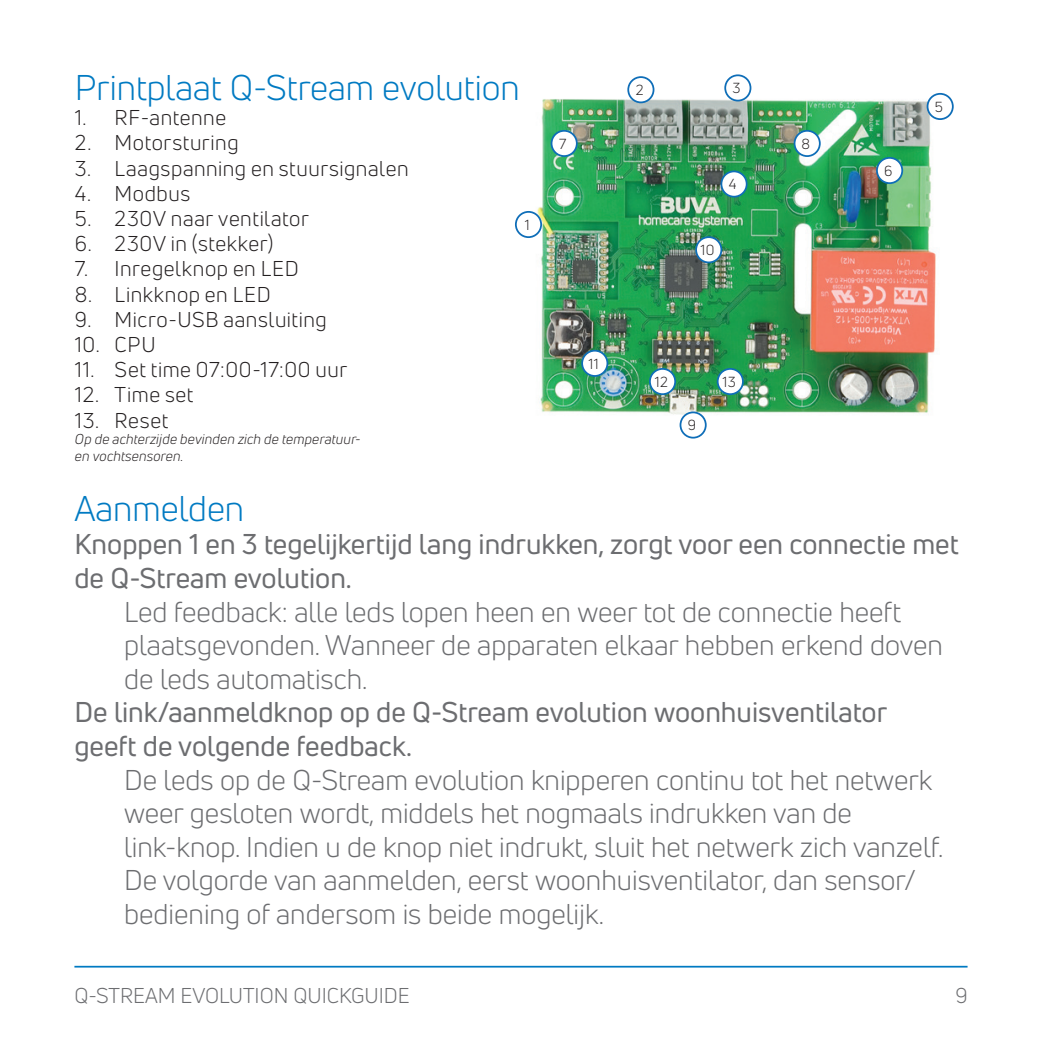
<style>
.page{position:relative;width:1042px;height:1042px;background:#fff}
.page>*{position:absolute;margin:0;border:0;box-sizing:border-box;transform-origin:0 0}
.t1{font:35px "Uni Neue";color:#007ac2}
.t2{font:28px/33.6px "Uni Neue";color:#6c6d70}
.t3{font:28px/33.6px "Uni Neue";color:#6c6d70}
.t4{font:21px "Uni Neue";letter-spacing:.025em;color:#231f20}
.t5{font:21px "Uni Neue";color:#6c6d70}
.t6{font:14.35px "Uni Neue";letter-spacing:.03em;color:#231f20}
.t7{font:italic 14px/16.8px "Uni Neue";letter-spacing:.02em;color:#231f20}
</style>
<div class="page">
<hr style="left:74px;top:966px;width:893px;height:1px;background:#007ac2">
<img style="left:533px;top:76px;width:421px;height:344px">
<div style="left:516px;top:212px;width:25px;height:25px;background:#fff;border-radius:50%"></div>
<div style="left:515px;top:211px;width:27px;height:27px;border:2px solid #0f6eb8;border-radius:50%"></div>
<div style="left:725px;top:75px;width:25px;height:26px;background:#fff;border-radius:50%"></div>
<div style="left:724px;top:74px;width:27px;height:27px;border:2px solid #0f6eb8;border-radius:50%"></div>
<div style="left:721px;top:171px;width:25px;height:26px;background:#fff;border-radius:50%"></div>
<div style="left:720px;top:170px;width:27px;height:28px;border:2px solid #0f6eb8;border-radius:50%"></div>
<div style="left:628px;top:77px;width:25px;height:25px;background:#fff;border-radius:50%"></div>
<div style="left:627px;top:76px;width:27px;height:27px;border:2px solid #0f6eb8;border-radius:50%"></div>
<div style="left:927px;top:94px;width:26px;height:25px;background:#fff;border-radius:50%"></div>
<div style="left:926px;top:93px;width:27px;height:27px;border:2px solid #0f6eb8;border-radius:50%"></div>
<div style="left:877px;top:158px;width:25px;height:25px;background:#fff;border-radius:50%"></div>
<div style="left:876px;top:157px;width:27px;height:27px;border:2px solid #0f6eb8;border-radius:50%"></div>
<div style="left:551px;top:131px;width:26px;height:25px;background:#fff;border-radius:50%"></div>
<div style="left:551px;top:130px;width:27px;height:27px;border:2px solid #0f6eb8;border-radius:50%"></div>
<div style="left:794px;top:131px;width:26px;height:25px;background:#fff;border-radius:50%"></div>
<div style="left:793px;top:130px;width:28px;height:27px;border:2px solid #0f6eb8;border-radius:50%"></div>
<div style="left:680px;top:412px;width:26px;height:26px;background:#fff;border-radius:50%"></div>
<div style="left:679px;top:411px;width:27px;height:27px;border:2px solid #0f6eb8;border-radius:50%"></div>
<div style="left:696px;top:237px;width:25px;height:25px;background:#fff;border-radius:50%"></div>
<div style="left:695px;top:236px;width:27px;height:27px;border:2px solid #0f6eb8;border-radius:50%"></div>
<div style="left:582px;top:351px;width:25px;height:25px;background:#fff;border-radius:50%"></div>
<div style="left:581px;top:350px;width:27px;height:27px;border:2px solid #0f6eb8;border-radius:50%"></div>
<div style="left:650px;top:369px;width:25px;height:25px;background:#fff;border-radius:50%"></div>
<div style="left:649px;top:368px;width:27px;height:27px;border:2px solid #0f6eb8;border-radius:50%"></div>
<div style="left:717px;top:369px;width:26px;height:25px;background:#fff;border-radius:50%"></div>
<div style="left:717px;top:368px;width:27px;height:27px;border:2px solid #0f6eb8;border-radius:50%"></div>
<p class="t1" style="left:75px;top:66px;width:446px">Printplaat Q-Stream evolution</p>
<p class="t4" style="left:75px;top:105px;width:153px">1. RF-antenne</p>
<p class="t4" style="left:75px;top:130px;width:165px">2. Motorsturing</p>
<p class="t4" style="left:75px;top:155px;width:335px">3. Laagspanning en stuursignalen</p>
<p class="t4" style="left:75px;top:181px;width:117px">4. Modbus</p>
<p class="t4" style="left:75px;top:206px;width:235px">5. 230V naar ventilator</p>
<p class="t4" style="left:75px;top:231px;width:200px">6. 230V in (stekker)</p>
<p class="t4" style="left:75px;top:256px;width:225px">7. Inregelknop en LED</p>
<p class="t4" style="left:75px;top:281px;width:197px">8. Linkknop en LED</p>
<p class="t4" style="left:75px;top:307px;width:253px">9. Micro-USB aansluiting</p>
<p class="t4" style="left:75px;top:332px;width:82px">10. CPU</p>
<p class="t4" style="left:75px;top:357px;width:274px">11. Set time 07:00-17:00 uur</p>
<p class="t4" style="left:75px;top:382px;width:120px">12. Time set</p>
<p class="t4" style="left:75px;top:407px;width:95px">13. Reset</p>
<p class="t7" style="left:75px;top:431px;width:287px">Op de achterzijde bevinden zich de temperatuur&shy;en vochtsensoren.</p>
<p class="t6" style="left:525px;top:216px;width:6px">1</p>
<p class="t6" style="left:636px;top:81px;width:9px">2</p>
<p class="t6" style="left:732px;top:80px;width:10px">3</p>
<p class="t6" style="left:559px;top:135px;width:9px">7</p>
<p class="t6" style="left:801px;top:135px;width:10px">8</p>
<p class="t6" style="left:588px;top:355px;width:12px">11</p>
<p class="t6" style="left:729px;top:176px;width:9px">4</p>
<p class="t6" style="left:700px;top:241px;width:15px">10</p>
<p class="t6" style="left:655px;top:373px;width:15px">12</p>
<p class="t6" style="left:722px;top:373px;width:15px">13</p>
<p class="t6" style="left:688px;top:417px;width:10px">9</p>
<p class="t6" style="left:884px;top:162px;width:10px">6</p>
<p class="t6" style="left:935px;top:98px;width:10px">5</p>
<p class="t1" style="left:74px;top:487px;width:171px">Aanmelden</p>
<p class="t3" style="left:74px;top:527px;width:886px">Knoppen 1 en 3 tegelijkertijd lang indrukken, zorgt voor een connectie met de Q-Stream evolution.</p>
<p class="t2" style="left:124px;top:595px;width:820px">Led feedback: alle leds lopen heen en weer tot de connectie heeft plaatsgevonden. Wanneer de apparaten elkaar hebben erkend doven de leds automatisch.</p>
<p class="t3" style="left:74px;top:695px;width:814px">De link/aanmeldknop op de Q-Stream evolution woonhuisventilator geeft de volgende feedback.</p>
<p class="t2" style="left:124px;top:763px;width:821px">De leds op de Q-Stream evolution knipperen continu tot het netwerk weer gesloten wordt, middels het nogmaals indrukken van de link-knop. Indien u de knop niet indrukt, sluit het netwerk zich vanzelf.<br>De volgorde van aanmelden, eerst woonhuisventilator, dan sensor/ bediening of andersom is beide mogelijk.</p>
<p class="t5" style="left:74px;top:983px;width:337px">Q-STREAM EVOLUTION QUICKGUIDE</p>
<p class="t5" style="left:955px;top:983px;width:14px">9</p>
</div>
